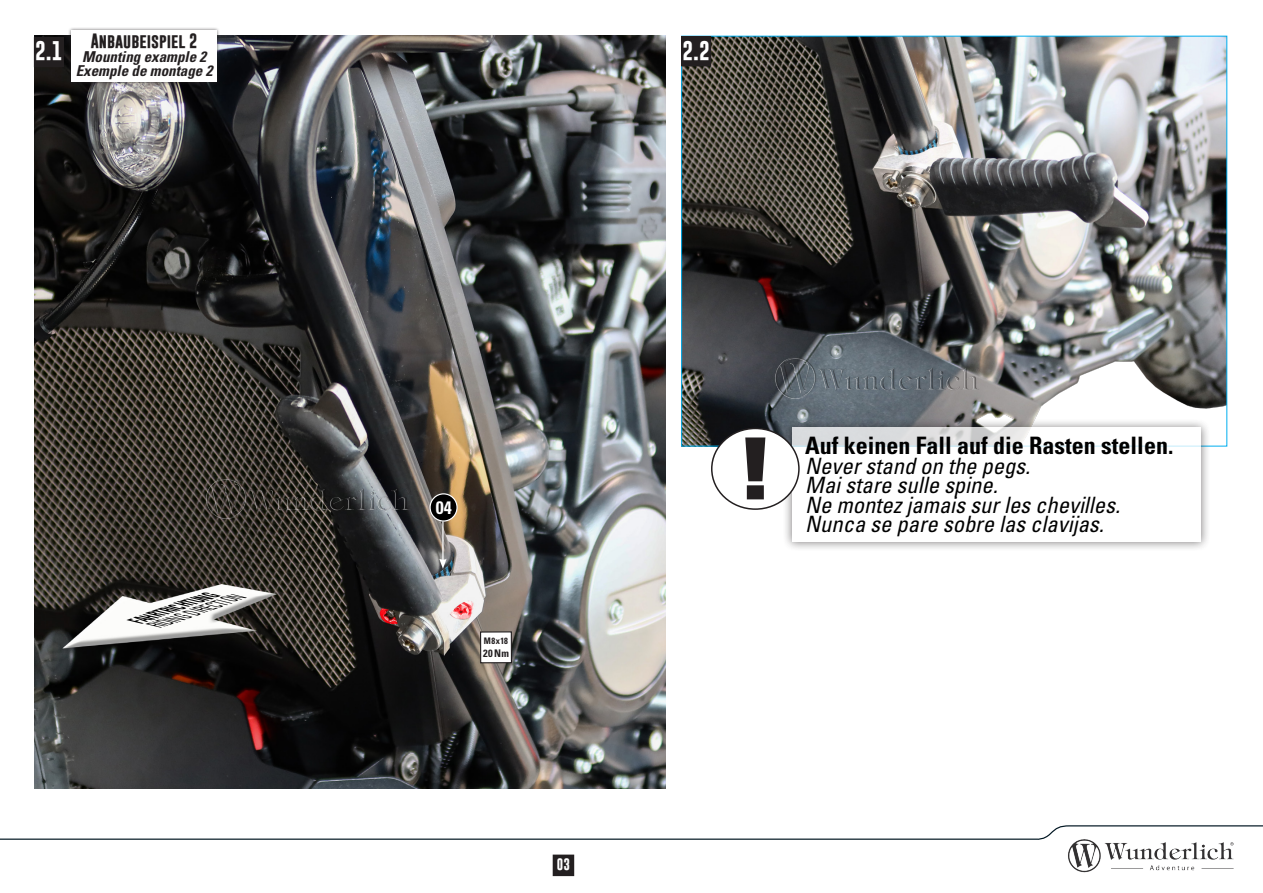
<style>
.page{position:relative;width:1263px;height:893px;background:#fff}
.page>*{position:absolute;margin:0;border:0;box-sizing:border-box;transform-origin:0 0}
.t1{font:700 condensed 24px "Univers LT Std";color:#000}
.t2{font:italic condensed 22.5px "Univers LT Std";color:#000}
.t3{font:700 19.5px "Gobold";color:#fff}
.BU{font:700 condensed 18px "Univers LT Std";color:#fff}
.BU-2{font:italic 700 condensed 15px "Univers LT Std";color:#231f20}
.BU-3{font:700 15px "Gobold";color:#231f20}
.t4{font:italic condensed 12px "Univers LT Std";color:#000}
.t5{font:italic 700 condensed 12px "Univers LT Std";color:#000}
.t6{font:700 12px "Gobold";color:#fff}
.t7{font:700 condensed 10.5px "Univers LT Std";color:#231f20}
.t8{font:700 condensed 9px "Univers LT Std";letter-spacing:.04em;color:#231f20;scale:.95 1}
</style>
<div class="page">
<div style="left:553px;top:855px;width:21px;height:21px;background:#231f20"></div>
<svg style="left:0;top:825px;width:1263px;height:15px"></svg>
<img style="left:1060px;top:829px;width:189px;height:44px">
<img style="left:34px;top:36px;width:631px;height:753px">
<img style="left:683px;top:38px;width:542px;height:406px">
<svg style="left:479px;top:631px;width:33px;height:33px"></svg>
<div style="left:430px;top:494px;width:27px;height:27px;background:#000;border-radius:50%"></div>
<div style="left:429px;top:493px;width:29px;height:29px;border:1px solid #fff;border-radius:50%"></div>
<hr style="left:442px;top:521px;width:1px;height:40px;background:#fff">
<svg style="left:439px;top:559px;width:8px;height:10px"></svg>
<img style="left:206px;top:478px;width:206px;height:41px">
<img style="left:776px;top:358px;width:205px;height:41px">
<div style="left:34px;top:38px;width:29px;height:29px;background:#231f20"></div>
<div style="left:34px;top:37px;width:30px;height:30px;border:1px solid #231f20"></div>
<div style="left:682px;top:37px;width:29px;height:29px;background:#231f20"></div>
<div style="left:681px;top:37px;width:30px;height:29px;border:1px solid #231f20"></div>
<div style="left:68px;top:27px;width:152px;height:59px;background:#231f20;opacity:.75"></div>
<div style="left:71px;top:31px;width:146px;height:51px;background:#fff"></div>
<div style="left:782px;top:418px;width:428px;height:134px;background:#231f20;opacity:.75"></div>
<div style="left:792px;top:428px;width:409px;height:114px;background:#fff"></div>
<div style="left:712px;top:428px;width:87px;height:81px;background:#fff;border-radius:50%"></div>
<div style="left:711px;top:428px;width:89px;height:82px;border:2px solid #231f20;border-radius:50%"></div>
<svg style="left:745px;top:437px;width:20px;height:62px"></svg>
<p class="BU-3" style="left:91px;top:31px;width:108px">Anbaubeispiel 2</p>
<p class="BU-2" style="left:82px;top:48px;width:126px">Mounting example 2</p>
<p class="BU-2" style="left:76px;top:62px;width:138px">Exemple de montage 2</p>
<p class="t3" style="left:35px;top:38px;width:29px">2.1</p>
<p class="t3" style="left:682px;top:38px;width:29px">2.2</p>
<p class="t5" style="left:138px;top:613px;width:87px;rotate:-20deg">FAHRTRICHTUNG</p>
<p class="t4" style="left:156px;top:618px;width:95px;rotate:-20deg">RIDING DIRECTION</p>
<p class="BU" style="left:436px;top:496px;width:17px">04</p>
<p class="t8" style="left:484px;top:636px;width:27px">M8x18</p>
<p class="t7" style="left:483px;top:647px;width:28px">20Nm</p>
<p class="t6" style="left:557px;top:857px;width:15px">03</p>
<p class="t1" style="left:805px;top:431px;width:369px">Auf keinen Fall auf die Rasten stellen.</p>
<p class="t2" style="left:805px;top:451px;width:226px">Never stand on the pegs.</p>
<p class="t2" style="left:805px;top:471px;width:194px">Mai stare sulle spine.</p>
<p class="t2" style="left:805px;top:490px;width:316px">Ne montez jamais sur les chevilles.</p>
<p class="t2" style="left:805px;top:510px;width:300px">Nunca se pare sobre las clavijas.</p>
</div>
